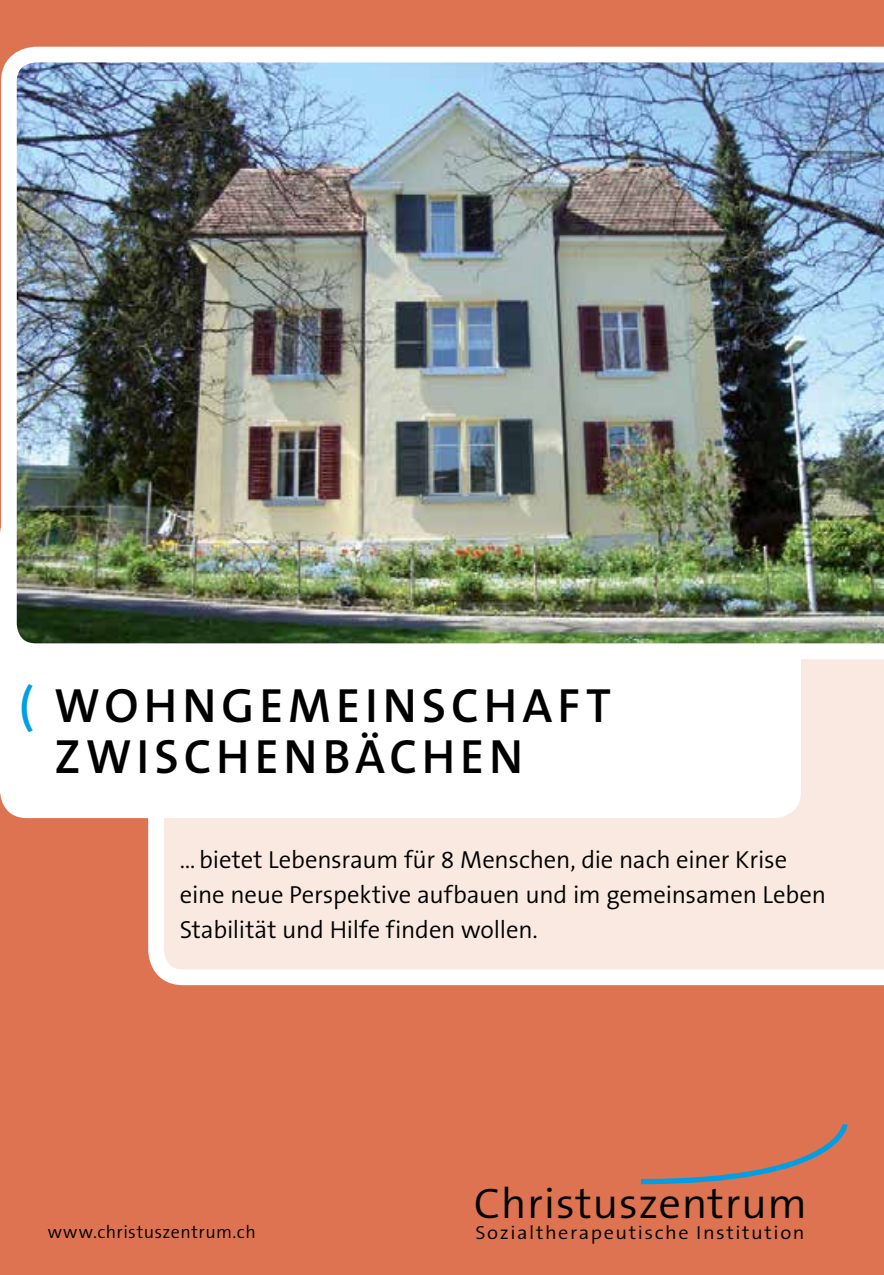
<style>
.page{position:relative;width:884px;height:1275px;background:#fff}
.page>*{position:absolute;margin:0;border:0;box-sizing:border-box;transform-origin:0 0}
.t1{font:600 48.38px/51.8px "The Sans B W6";letter-spacing:.105em;color:#000}
.t2{font:300 42.98px "The Sans B4";letter-spacing:.01em;color:#000;scale:1.04 1}
.t3{font:300 24.75px/34.9px "The Sans B4";letter-spacing:-.01em;color:#000}
.t4{font:300 18.9px "The Sans B4";letter-spacing:.075em;color:#000;scale:1.07 1}
.t5{font:300 18px "The Sans B4";letter-spacing:.025em;color:#000}
.s1{color:#009ee3}
</style>
<div class="page">
<div style="left:0;top:0;width:883px;height:1274px;background:#dd7350"></div>
<svg style="left:148px;top:659px;width:735px;height:326px;background:#f9ebe2"></svg>
<div style="left:0;top:508px;width:800px;height:310px;background:#fff;border-radius:27px"></div>
<svg style="left:640px;top:1124px;width:207px;height:60px"></svg>
<img style="left:1px;top:47px;width:882px;height:612px">
<h1 class="t1" style="left:54px;top:679px;width:558px;text-indent:-36px"><span class="s1">(</span> WOHNGEMEINSCHAFT<br>ZWISCHENBÄCHEN</h1>
<p class="t3" style="left:180px;top:843px;width:647px">…bietet Lebensraum für 8 Menschen, die nach einer Krise eine neue Perspektive aufbauen und im gemeinsamen Leben<br>Stabilität und Hilfe finden wollen.</p>
<p class="t5" style="left:48px;top:1222px;width:209px">www.christuszentrum.ch</p>
<h2 class="t2" style="left:474px;top:1180px;width:322px">Christuszentrum</h2>
<p class="t4" style="left:475px;top:1223px;width:309px">Sozialtherapeutische Institution</p>
</div>
